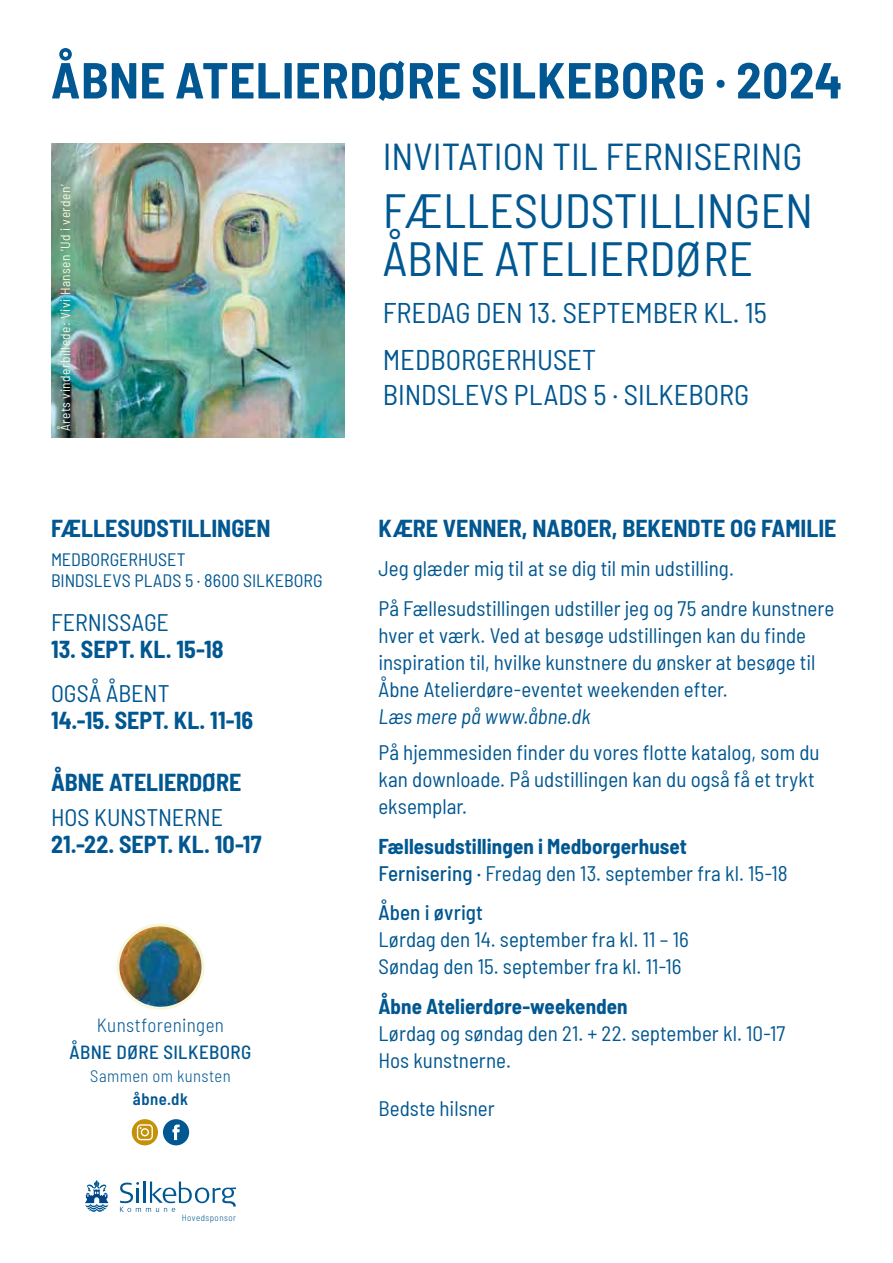
<style>
.page{position:relative;width:893px;height:1263px;background:#fff}
.page>*{position:absolute;margin:0;border:0;box-sizing:border-box;transform-origin:0 0}
.t1{font:700 semi-condensed 50.55px "Barlow";letter-spacing:.015em;color:#005791}
.t2{font:semi-condensed 48px/48.6px "Barlow";color:#005791}
.t3{font:semi-condensed 37.5px "Barlow";color:#005791}
.t4{font:semi-condensed 28.5px/47px "Barlow";color:#005791}
.t5{font:700 semi-condensed 24px "Barlow";color:#005791}
.t6{font:semi-condensed 24px "Barlow";color:#005791}
.t7{font:semi-condensed 21px/27px "Barlow";color:#005791}
.t8{font:700 semi-condensed 21px/27px "Barlow";letter-spacing:.005em;color:#005791}
.t9{font:italic semi-condensed 21px "Barlow";color:#005791}
.t10{font:500 semi-condensed 21px "Barlow";letter-spacing:.005em;color:#005791}
.t11{font:500 semi-condensed 19.05px "Barlow";letter-spacing:.02em;color:#005791}
.t12{font:300 semi-condensed 19.05px "Barlow";letter-spacing:.02em;color:#005791}
.t13{font:semi-condensed 18px/21px "Barlow";letter-spacing:.005em;color:#005791}
.t14{font:300 semi-condensed 16.65px "Barlow";letter-spacing:.025em;color:#005791}
.t15{font:600 semi-condensed 16.65px "Barlow";letter-spacing:.025em;color:#005791}
.t16{font:semi-condensed 13.35px "Barlow";letter-spacing:.035em;color:#f7f7db}
.t17{font:300 semi-condensed 9px "Barlow";letter-spacing:.05em;color:#005791}
.s1{font-weight:500}
.s2{font-weight:400}
</style>
<div class="page">
<img style="left:51px;top:143px;width:293px;height:295px">
<img style="left:120px;top:927px;width:83px;height:80px">
<div style="left:116px;top:923px;width:88px;height:87px;border:3px solid #f7f7db;border-radius:50%"></div>
<svg style="left:132px;top:1119px;width:57px;height:26px"></svg>
<svg style="left:85px;top:1180px;width:24px;height:32px"></svg>
<svg style="left:120px;top:1181px;width:116px;height:31px"></svg>
<h1 class="t1" style="left:51px;top:44px;width:792px">ÅBNE ATELIERDØRE SILKEBORG · 2024</h1>
<p class="t16" style="left:56px;top:431px;width:249px;rotate:-90deg">Årets vinderbillede: Vivi Hansen ’Ud i verden’</p>
<p class="t5" style="left:51px;top:511px;width:221px">FÆLLESUDSTILLINGEN</p>
<p class="t13" style="left:51px;top:548px;width:273px">MEDBORGERHUSET<br>BINDSLEVS PLADS 5 · 8600 SILKEBORG</p>
<p class="t6" style="left:51px;top:605px;width:120px">FERNISSAGE</p>
<p class="t5" style="left:51px;top:632px;width:174px">13. SEPT. KL. 15-18</p>
<p class="t6" style="left:51px;top:676px;width:120px">OGSÅ ÅBENT</p>
<p class="t5" style="left:51px;top:703px;width:204px">14.-15. SEPT. KL. 11-16</p>
<p class="t5" style="left:51px;top:765px;width:192px">ÅBNE ATELIERDØRE</p>
<p class="t6" style="left:51px;top:800px;width:174px">HOS KUNSTNERNE</p>
<p class="t5" style="left:51px;top:827px;width:212px">21.-22. SEPT. KL. 10-17</p>
<p class="t12" style="left:97px;top:1011px;width:129px">Kunstforeningen</p>
<p class="t11" style="left:70px;top:1038px;width:183px">ÅBNE DØRE SILKEBORG</p>
<p class="t14" style="left:90px;top:1064px;width:142px">Sammen om kunsten</p>
<p class="t15" style="left:133px;top:1087px;width:57px">åbne.dk</p>
<p class="t17" style="left:182px;top:1211px;width:56px">Hovedsponsor</p>
<h3 class="t3" style="left:383px;top:130px;width:421px">INVITATION TIL FERNISERING</h3>
<h2 class="t2" style="left:383px;top:183px;width:432px">FÆLLESUDSTILLINGEN<br>ÅBNE ATELIERDØRE</h2>
<h3 class="t4" style="left:383px;top:288px;width:386px">FREDAG DEN 13. SEPTEMBER KL. 15<br>MEDBORGERHUSET</h3>
<h3 class="t4" style="left:383px;top:369px;width:368px">BINDSLEVS PLADS 5 · SILKEBORG</h3>
<p class="t5" style="left:378px;top:511px;width:460px">KÆRE VENNER, NABOER, BEKENDTE OG FAMILIE</p>
<p class="t7" style="left:378px;top:547px;width:457px;line-height:39.8px">Jeg glæder mig til at se dig til min udstilling.<br>På Fællesudstillingen udstiller jeg og 75 andre kunstnere</p>
<p class="t7" style="left:378px;top:621px;width:439px">hver et værk. Ved at besøge udstillingen kan du finde inspiration til, hvilke kunstnere du ønsker at besøge til<br>Åbne Atelierdøre-eventet weekenden efter.</p>
<p class="t9" style="left:378px;top:701px;width:214px">Læs mere på www.åbne.dk</p>
<p class="t7" style="left:378px;top:737px;width:443px">På hjemmesiden finder du vores flotte katalog, som du kan downloade. På udstillingen kan du også få et trykt eksemplar.</p>
<p class="t8" style="left:378px;top:831px;width:411px">Fællesudstillingen i Medborgerhuset<br><span class="s1">Fernisering ·</span> <span class="s2">Fredag den 13. september fra kl. 15-18</span></p>
<p class="t10" style="left:378px;top:897px;width:106px">Åben i øvrigt</p>
<p class="t7" style="left:378px;top:925px;width:312px">Lørdag den 14. september fra kl. 11 – 16<br>Søndag den 15. september fra kl. 11-16</p>
<p class="t8" style="left:378px;top:991px;width:251px">Åbne Atelierdøre-weekenden</p>
<p class="t7" style="left:378px;top:1018px;width:408px">Lørdag og søndag den 21. + 22. september kl. 10-17<br>Hos kunstnerne.</p>
<p class="t7" style="left:378px;top:1094px;width:118px">Bedste hilsner</p>
</div>
